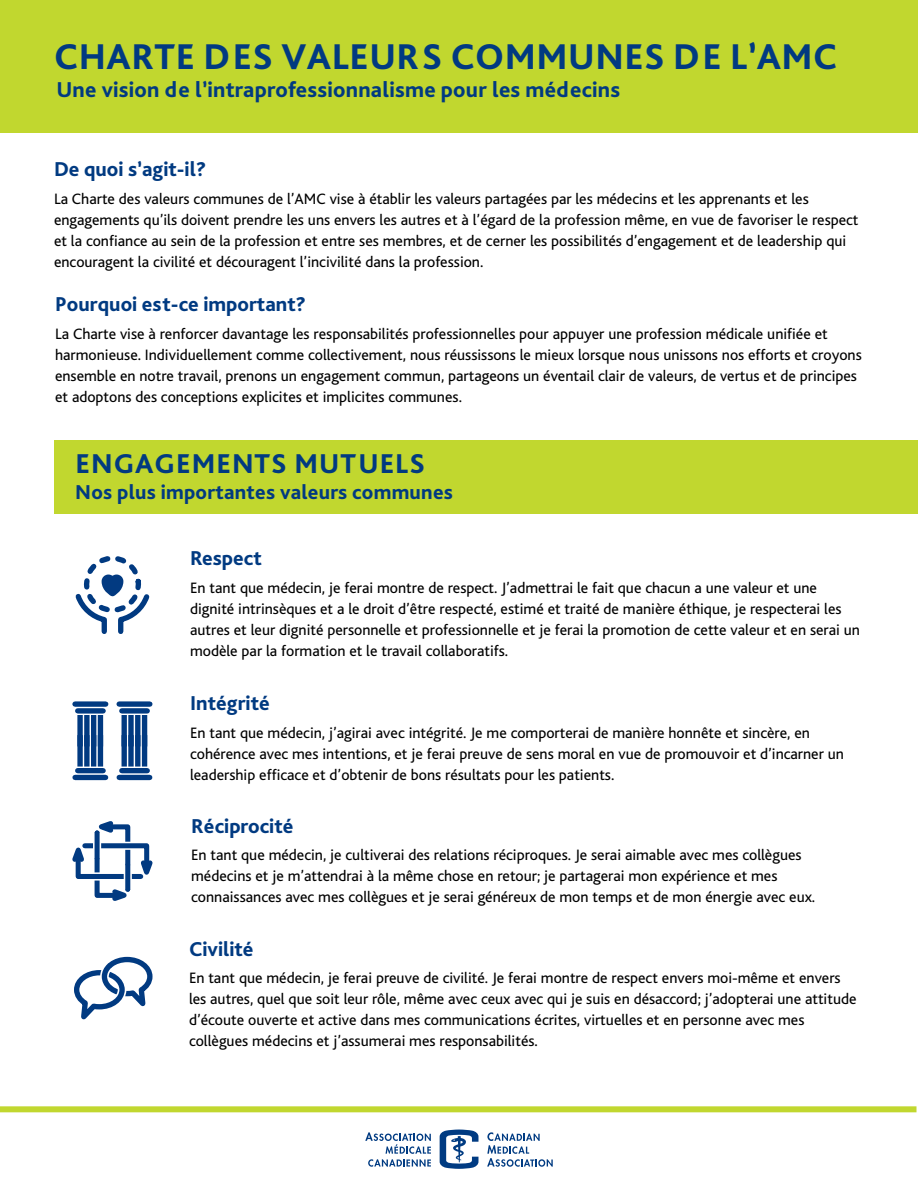
<style>
.page{position:relative;width:918px;height:1188px;background:#fff}
.page>*{position:absolute;margin:0;border:0;box-sizing:border-box;transform-origin:0 0}
.t1{font:800 37.5px "Bliss Pro";letter-spacing:.015em;color:#013a81}
.t2{font:800 28.5px "Bliss Pro";letter-spacing:.035em;color:#013a81}
.t3{font:800 22.5px "Bliss Pro";letter-spacing:.01em;color:#013a81}
.t4{font:800 21px "Bliss Pro";color:#013a81}
.t5{font:15.75px/21px "Bliss";color:#000}
</style>
<div class="page">
<div style="left:0;top:0;width:918px;height:133px;background:#c1d72f"></div>
<div style="left:54px;top:441px;width:864px;height:73px;background:#c1d72f"></div>
<svg style="left:440px;top:1130px;width:38px;height:39px"></svg>
<svg style="left:487px;top:1132px;width:66px;height:35px"></svg>
<svg style="left:365px;top:1132px;width:66px;height:35px"></svg>
<div style="left:0;top:1106px;width:916px;height:6px;background:#c1d72f"></div>
<svg style="left:75px;top:556px;width:75px;height:78px"></svg>
<div style="left:77px;top:718px;width:6px;height:26px;background:#013a81"></div>
<div style="left:84px;top:718px;width:6px;height:26px;background:#013a81"></div>
<div style="left:91px;top:718px;width:5px;height:26px;background:#013a81"></div>
<div style="left:98px;top:718px;width:5px;height:26px;background:#013a81"></div>
<div style="left:78px;top:708px;width:25px;height:6px;background:#013a81"></div>
<div style="left:75px;top:701px;width:31px;height:6px;background:#013a81"></div>
<div style="left:77px;top:738px;width:6px;height:26px;background:#013a81"></div>
<div style="left:84px;top:738px;width:6px;height:26px;background:#013a81"></div>
<div style="left:91px;top:738px;width:5px;height:26px;background:#013a81"></div>
<div style="left:98px;top:738px;width:5px;height:26px;background:#013a81"></div>
<div style="left:78px;top:768px;width:25px;height:5px;background:#013a81"></div>
<div style="left:75px;top:775px;width:31px;height:5px;background:#013a81"></div>
<div style="left:122px;top:718px;width:5px;height:26px;background:#013a81"></div>
<div style="left:128px;top:718px;width:6px;height:26px;background:#013a81"></div>
<div style="left:135px;top:718px;width:5px;height:26px;background:#013a81"></div>
<div style="left:142px;top:718px;width:5px;height:26px;background:#013a81"></div>
<div style="left:122px;top:708px;width:25px;height:6px;background:#013a81"></div>
<div style="left:119px;top:701px;width:31px;height:6px;background:#013a81"></div>
<div style="left:122px;top:738px;width:5px;height:26px;background:#013a81"></div>
<div style="left:128px;top:738px;width:6px;height:26px;background:#013a81"></div>
<div style="left:135px;top:738px;width:5px;height:26px;background:#013a81"></div>
<div style="left:142px;top:738px;width:5px;height:26px;background:#013a81"></div>
<div style="left:122px;top:768px;width:25px;height:5px;background:#013a81"></div>
<div style="left:119px;top:775px;width:31px;height:5px;background:#013a81"></div>
<svg style="left:72px;top:821px;width:81px;height:80px"></svg>
<svg style="left:74px;top:956px;width:79px;height:64px"></svg>
<h1 class="t1" style="left:54px;top:34px;width:784px">CHARTE DES VALEURS COMMUNES DE L’AMC</h1>
<h3 class="t3" style="left:56px;top:76px;width:565px">Une vision de l’intraprofessionnalisme pour les médecins</h3>
<h3 class="t4" style="left:54px;top:156px;width:154px">De quoi s’agit-il?</h3>
<p class="t5" style="left:54px;top:189px;width:806px">La Charte des valeurs communes de l’AMC vise à établir les valeurs partagées par les médecins et les apprenants et les engagements qu’ils doivent prendre les uns envers les autres et à l’égard de la profession même, en vue de favoriser le respect et la confiance au sein de la profession et entre ses membres, et de cerner les possibilités d’engagement et de leadership qui encouragent la civilité et découragent l’incivilité dans la profession.</p>
<h3 class="t4" style="left:55px;top:291px;width:253px">Pourquoi est-ce important?</h3>
<p class="t5" style="left:55px;top:324px;width:808px">La Charte vise à renforcer davantage les responsabilités professionnelles pour appuyer une profession médicale unifiée et harmonieuse. Individuellement comme collectivement, nous réussissons le mieux lorsque nous unissons nos efforts et croyons ensemble en notre travail, prenons un engagement commun, partageons un éventail clair de valeurs, de vertus et de principes et adoptons des conceptions explicites et implicites communes.</p>
<h2 class="t2" style="left:75px;top:446px;width:351px">ENGAGEMENTS MUTUELS</h2>
<h3 class="t4" style="left:75px;top:479px;width:379px">Nos plus importantes valeurs communes</h3>
<h3 class="t4" style="left:190px;top:545px;width:73px">Respect</h3>
<p class="t5" style="left:190px;top:577px;width:672px">En tant que médecin, je ferai montre de respect. J’admettrai le fait que chacun a une valeur et une dignité intrinsèques et a le droit d’être respecté, estimé et traité de manière éthique, je respecterai les autres et leur dignité personnelle et professionnelle et je ferai la promotion de cette valeur et en serai un modèle par la formation et le travail collaboratifs.</p>
<h3 class="t4" style="left:190px;top:690px;width:81px">Intégrité</h3>
<p class="t5" style="left:190px;top:722px;width:655px">En tant que médecin, j’agirai avec intégrité. Je me comporterai de manière honnête et sincère, en cohérence avec mes intentions, et je ferai preuve de sens moral en vue de promouvoir et d’incarner un leadership efficace et d’obtenir de bons résultats pour les patients.</p>
<h3 class="t4" style="left:191px;top:813px;width:104px">Réciprocité</h3>
<p class="t5" style="left:191px;top:845px;width:626px">En tant que médecin, je cultiverai des relations réciproques. Je serai aimable avec mes collègues médecins et je m’attendrai à la même chose en retour; je partagerai mon expérience et mes connaissances avec mes collègues et je serai généreux de mon temps et de mon énergie avec eux.</p>
<h3 class="t4" style="left:189px;top:936px;width:66px">Civilité</h3>
<p class="t5" style="left:189px;top:968px;width:669px">En tant que médecin, je ferai preuve de civilité. Je ferai montre de respect envers moi-même et envers les autres, quel que soit leur rôle, même avec ceux avec qui je suis en désaccord; j’adopterai une attitude d’écoute ouverte et active dans mes communications écrites, virtuelles et en personne avec mes collègues médecins et j’assumerai mes responsabilités.</p>
</div>
